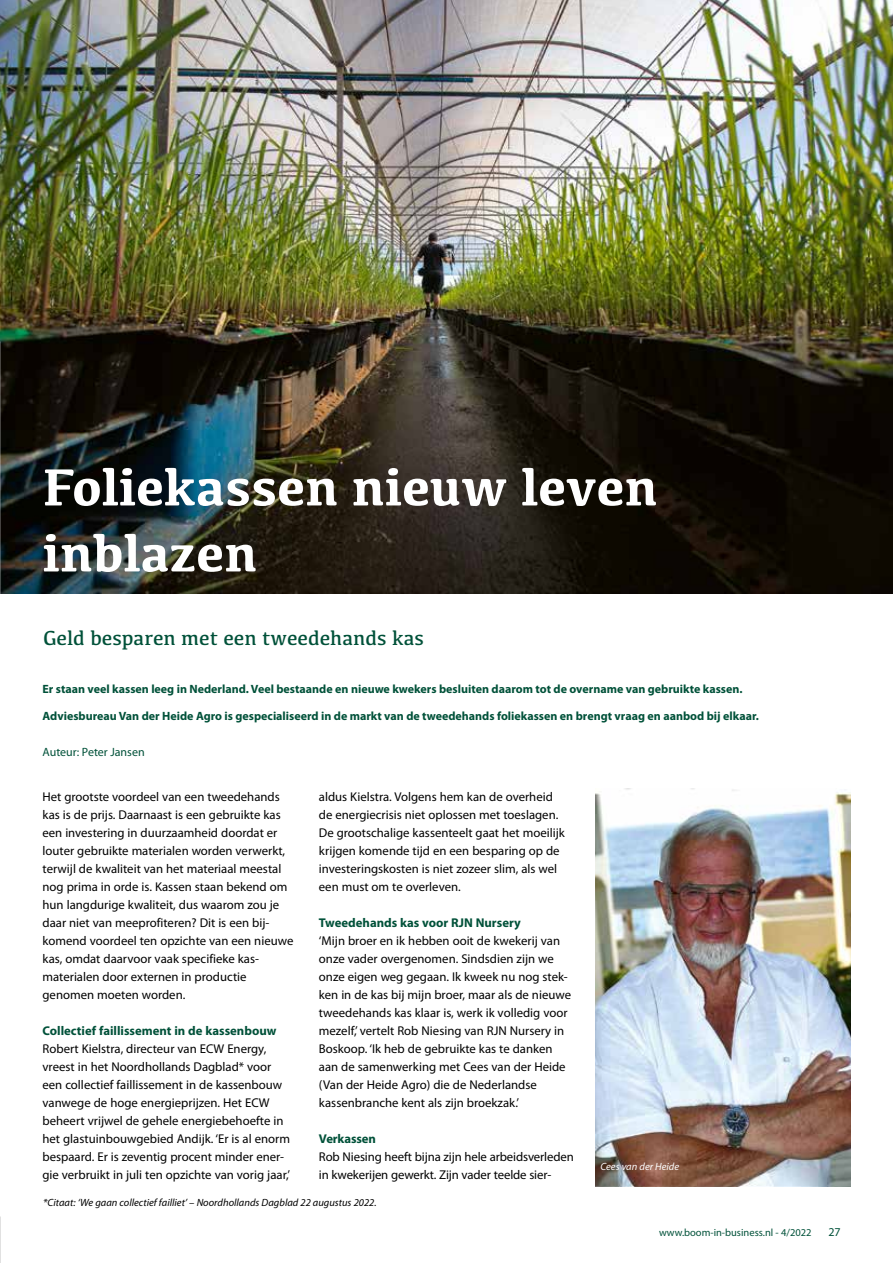
<style>
.page{position:relative;width:893px;height:1263px;background:#fff}
.page>*{position:absolute;margin:0;border:0;box-sizing:border-box;transform-origin:0 0}
.t1{font:700 54px/66px "Kefa";color:#fff}
.t2{font:21px "Kefa";color:#005139}
.t3{font:12.75px/18px "Myriad Pro";color:#000}
.t4{font:700 12.75px "Myriad Pro";color:#005139}
.t5{font:700 12px "Myriad Pro";color:#005139}
.t6{font:12px "Myriad Pro";color:#005139}
.t7{font:italic 10.5px "Myriad Pro";color:#000}
.t8{font:10.5px "Myriad Pro";color:#005139}
.t9{font:italic 10.5px "Myriad Pro";color:#fff}
</style>
<div class="page">
<img style="left:0;top:0;width:893px;height:594px">
<img style="left:595px;top:789px;width:255px;height:397px">
<img style="left:0;top:342px;width:1px;height:595px">
<h1 class="t1" style="left:43px;top:451px;width:617px">Foliekassen nieuw leven inblazen</h1>
<h2 class="t2" style="left:43px;top:625px;width:382px">Geld besparen met een tweedehands kas</h2>
<p class="t5" style="left:43px;top:681px;width:702px">Er staan veel kassen leeg in Nederland. Veel bestaande en nieuwe kwekers besluiten daarom tot de overname van gebruikte kassen.</p>
<p class="t5" style="left:43px;top:708px;width:718px">Adviesbureau Van der Heide Agro is gespecialiseerd in de markt van de tweedehands foliekassen en brengt vraag en aanbod bij elkaar.</p>
<p class="t6" style="left:43px;top:745px;width:104px">Auteur: Peter Jansen</p>
<p class="t3" style="left:43px;top:788px;width:252px">Het grootste voordeel van een tweedehands kas is de prijs. Daarnaast is een gebruikte kas een investering in duurzaamheid doordat er louter gebruikte materialen worden verwerkt, terwijl de kwaliteit van het materiaal meestal nog prima in orde is. Kassen staan bekend om hun langdurige kwaliteit, dus waarom zou je daar niet van meeprofiteren? Dit is een bij&shy;komend voordeel ten opzichte van een nieuwe kas, omdat daarvoor vaak specifieke kas&shy;materialen door externen in productie genomen moeten worden.</p>
<p class="t4" style="left:43px;top:1022px;width:236px">Collectief faillissement in de kassenbouw</p>
<p class="t3" style="left:43px;top:1040px;width:249px">Robert Kielstra, directeur van ECW Energy, vreest in het Noordhollands Dagblad* voor een collectief faillissement in de kassenbouw vanwege de hoge energieprijzen. Het ECW beheert vrijwel de gehele energiebehoefte in het glastuinbouwgebied Andijk. ‘Er is al enorm bespaard. Er is zeventig procent minder ener&shy;gie verbruikt in juli ten opzichte van vorig jaar,’</p>
<p class="t3" style="left:319px;top:788px;width:247px">aldus Kielstra. Volgens hem kan de overheid de energiecrisis niet oplossen met toeslagen.<br>De grootschalige kassenteelt gaat het moeilijk krijgen komende tijd en een besparing op de investeringskosten is niet zozeer slim, als wel een must om te overleven.</p>
<p class="t4" style="left:319px;top:914px;width:203px">Tweedehands kas voor RJN Nursery</p>
<p class="t3" style="left:319px;top:932px;width:254px">‘Mijn broer en ik hebben ooit de kwekerij van onze vader overgenomen. Sindsdien zijn we onze eigen weg gegaan. Ik kweek nu nog stek&shy;ken in de kas bij mijn broer, maar als de nieuwe tweedehands kas klaar is, werk ik volledig voor mezelf,’ vertelt Rob Niesing van RJN Nursery in Boskoop. ‘Ik heb de gebruikte kas te danken aan de samenwerking met Cees van der Heide (Van der Heide Agro) die de Nederlandse kassenbranche kent als zijn broekzak.’</p>
<p class="t4" style="left:319px;top:1131px;width:59px">Verkassen</p>
<p class="t3" style="left:319px;top:1148px;width:256px">Rob Niesing heeft bijna zijn hele arbeidsverleden in kwekerijen gewerkt. Zijn vader teelde sier-</p>
<p class="t7" style="left:43px;top:1196px;width:335px">*Citaat: ‘We gaan collectief failliet’ – Noordhollands Dagblad 22 augustus 2022.</p>
<p class="t9" style="left:600px;top:1160px;width:80px">Cees van der Heide</p>
<p class="t8" style="left:659px;top:1226px;width:154px">www.boom-in-business.nl - 4/2022</p>
<p class="t6" style="left:828px;top:1224px;width:14px">27</p>
</div>
